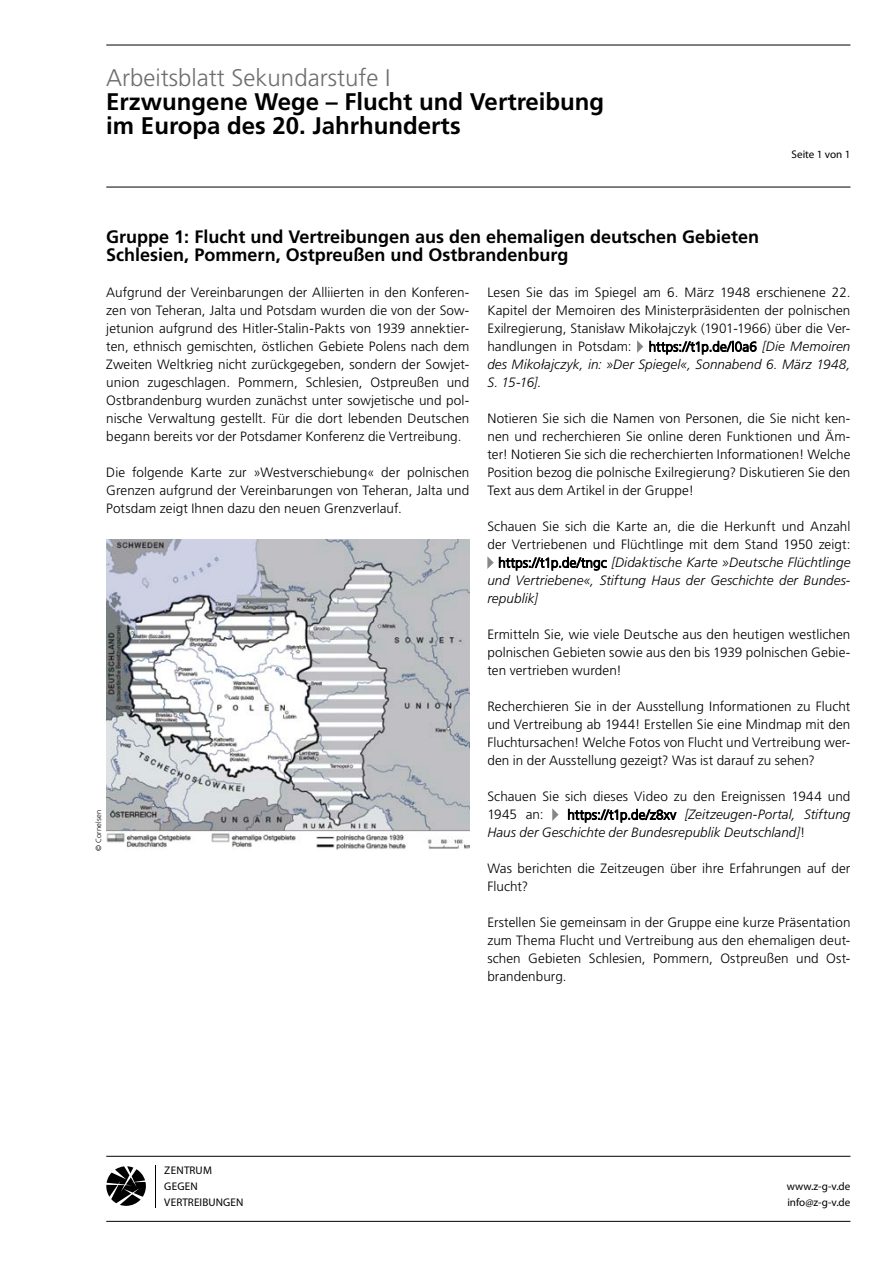
<style>
.page{position:relative;width:893px;height:1263px;background:#fff}
.page>*{position:absolute;margin:0;border:0;box-sizing:border-box;transform-origin:0 0}
.Headline_fett{font:700 24px "Frutiger";color:#000}
.Kategorie{font:300 24px "Frutiger";color:#6e6e6e}
.Head{font:700 18px "Frutiger";color:#000}
.Text{font:300 13.5px/18px "Frutiger";letter-spacing:.005em;color:#000;text-align:justify}
.Text-2{font:italic 300 13.5px/18px "Frutiger";letter-spacing:.005em;color:#000;text-align:justify}
.t1{font:11.1px/15.9px "Myriad Pro";letter-spacing:.01em;color:#000}
.t2{font:300 7.5px "Frutiger";letter-spacing:.02em;color:#000}
.s1{font-style:normal}
</style>
<div class="page">
<svg style="left:106px;top:1166px;width:40px;height:40px"></svg>
<hr style="left:155px;top:1165px;width:1px;height:43px;background:#000">
<hr style="left:106px;top:1156px;width:744px;height:1px;background:#000">
<hr style="left:106px;top:1221px;width:744px;height:1px;background:#000">
<hr style="left:106px;top:45px;width:744px;height:1px;background:#000">
<hr style="left:106px;top:187px;width:744px;height:1px;background:#000">
<svg style="left:637px;top:340px;width:6px;height:13px"></svg>
<svg style="left:487px;top:556px;width:7px;height:13px"></svg>
<svg style="left:552px;top:808px;width:7px;height:13px"></svg>
<img style="left:106px;top:540px;width:363px;height:310px">
<p class="Kategorie" style="left:106px;top:65px;width:286px">Arbeitsblatt Sekundarstufe I</p>
<p class="Headline_fett" style="left:106px;top:88px;width:499px">Erzwungene Wege – Flucht und Vertreibung</p>
<p class="Headline_fett" style="left:106px;top:112px;width:356px">im Europa des 20. Jahrhunderts</p>
<p class="Head" style="left:106px;top:227px;width:654px">Gruppe 1: Flucht und Vertreibungen aus den ehemaligen deutschen Gebieten</p>
<p class="Head" style="left:106px;top:245px;width:464px">Schlesien, Pommern, Ostpreußen und Ostbrandenburg</p>
<p class="t1" style="left:792px;top:147px;width:60px">Seite 1 von 1</p>
<p class="Text" style="left:106px;top:284px;width:365px">Aufgrund der Vereinbarungen der Alliierten in den Konferen&shy;zen von Teheran, Jalta und Potsdam wurden die von der Sow&shy;jetunion aufgrund des Hitler-Stalin-Pakts von 1939 annektier&shy;ten, ethnisch gemischten, östlichen Gebiete Polens nach dem Zweiten Weltkrieg nicht zurückgegeben, sondern der Sowjet&shy;union zugeschlagen. Pommern, Schlesien, Ostpreußen und Ostbrandenburg wurden zunächst unter sowjetische und pol&shy;nische Verwaltung gestellt. Für die dort lebenden Deutschen begann bereits vor der Potsdamer Konferenz die Vertreibung.</p>
<p class="Text" style="left:106px;top:464px;width:365px">Die folgende Karte zur »Westverschiebung« der polnischen Grenzen aufgrund der Vereinbarungen von Teheran, Jalta und Potsdam zeigt Ihnen dazu den neuen Grenzverlauf.</p>
<p class="t2" style="left:94px;top:851px;width:43px;rotate:-90deg">© Cornelsen</p>
<p class="Text" style="left:487px;top:284px;width:365px">Lesen Sie das im Spiegel am 6. März 1948 erschienene 22.<br>Kapitel der Memoiren des Ministerpräsidenten der polnischen Exilregierung, Stanisław Mikołajczyk (1901-1966) über die Ver&shy;handlungen in Potsdam:</p>
<p class="Text-2" style="left:487px;top:338px;width:365px;text-indent:161px"><span class="s1">https://t1p.de/l0a6</span> [Die Memoiren des Mikołajczyk, in: »Der Spiegel«, Sonnabend 6. März 1948, S. 15-16]<span class="s1">.</span></p>
<p class="Text" style="left:487px;top:410px;width:365px">Notieren Sie sich die Namen von Personen, die Sie nicht ken&shy;nen und recherchieren Sie online deren Funktionen und Äm&shy;ter! Notieren Sie sich die recherchierten Informationen! Welche Position bezog die polnische Exilregierung? Diskutieren Sie den Text aus dem Artikel in der Gruppe!</p>
<p class="Text" style="left:487px;top:518px;width:365px">Schauen Sie sich die Karte an, die die Herkunft und Anzahl</p>
<p class="Text" style="left:487px;top:536px;width:365px">der Vertriebenen und Flüchtlinge mit dem Stand 1950 zeigt:</p>
<p class="Text-2" style="left:498px;top:554px;width:354px"><span class="s1">https://t1p.de/tngc</span> [Didaktische Karte »Deutsche Flüchtlinge</p>
<p class="Text-2" style="left:487px;top:572px;width:365px">und Vertriebene«, Stiftung Haus der Geschichte der Bundes-</p>
<p class="Text-2" style="left:487px;top:590px;width:52px">republik]</p>
<p class="Text" style="left:487px;top:626px;width:365px">Ermitteln Sie, wie viele Deutsche aus den heutigen westlichen polnischen Gebieten sowie aus den bis 1939 polnischen Gebie&shy;ten vertrieben wurden!</p>
<p class="Text" style="left:487px;top:698px;width:365px">Recherchieren Sie in der Ausstellung Informationen zu Flucht und Vertreibung ab 1944! Erstellen Sie eine Mindmap mit den Fluchtursachen! Welche Fotos von Flucht und Vertreibung wer&shy;den in der Ausstellung gezeigt? Was ist darauf zu sehen?</p>
<p class="Text" style="left:487px;top:788px;width:365px">Schauen Sie sich dieses Video zu den Ereignissen 1944 und<br>1945 an:</p>
<p class="Text-2" style="left:487px;top:806px;width:365px;text-indent:80px"><span class="s1">https://t1p.de/z8xv</span> [Zeitzeugen-Portal, Stiftung<br>Haus der Geschichte der Bundesrepublik Deutschland]<span class="s1">!</span></p>
<p class="Text" style="left:487px;top:860px;width:365px">Was berichten die Zeitzeugen über ihre Erfahrungen auf der<br>Flucht?</p>
<p class="Text" style="left:487px;top:914px;width:365px">Erstellen Sie gemeinsam in der Gruppe eine kurze Präsentation zum Thema Flucht und Vertreibung aus den ehemaligen deut&shy;schen Gebieten Schlesien, Pommern, Ostpreußen und Ost&shy;brandenburg.</p>
<p class="t1" style="left:164px;top:1162px;width:81px">ZENTRUM<br>GEGEN<br>VERTREIBUNGEN</p>
<p class="t1" style="left:787px;top:1178px;width:65px">www.z-g-v.de info@z-g-v.de</p>
</div>
